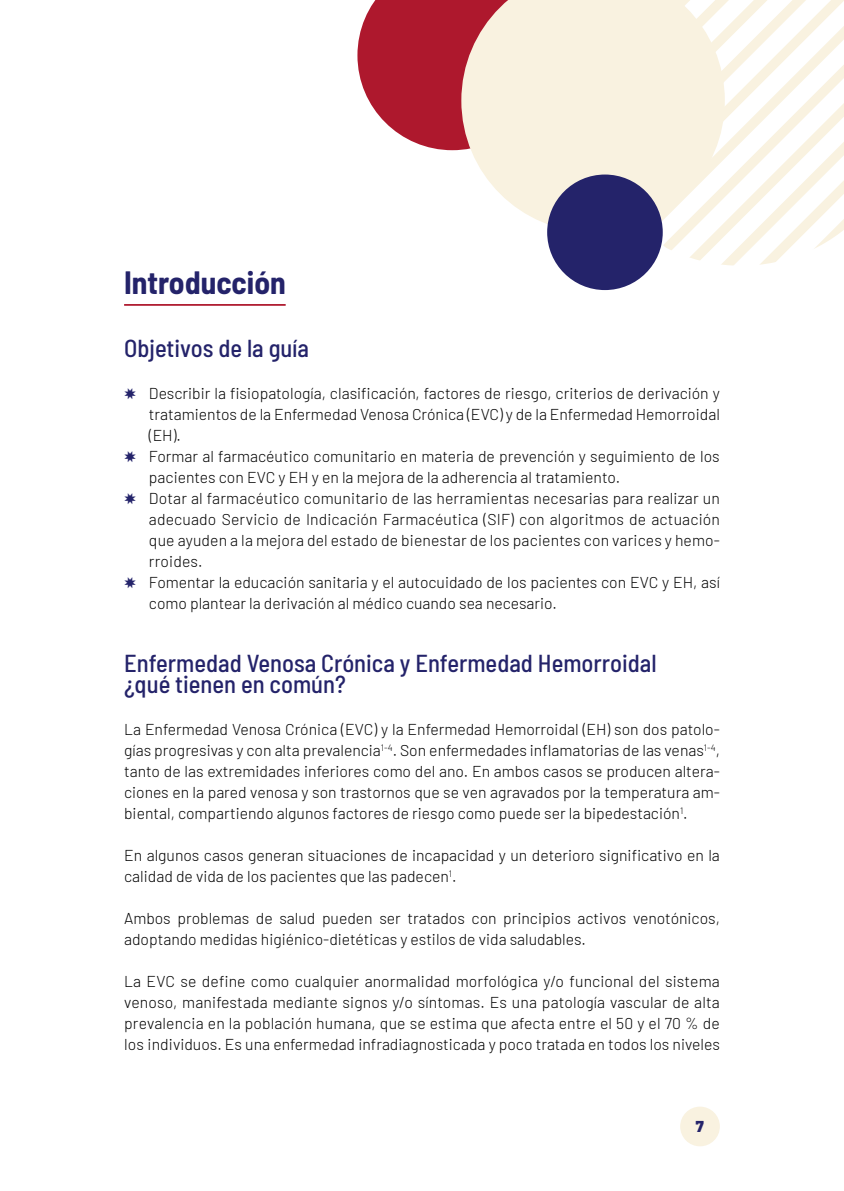
<style>
.page{position:relative;width:844px;height:1191px;background:#fff}
.page>*{position:absolute;margin:0;border:0;box-sizing:border-box;transform-origin:0 0}
.t1{font:700 semi-condensed 31.5px "Barlow";color:#24236a}
.t2{font:500 semi-condensed 24.5px/21px "Barlow";color:#24236a}
.t3{font:300 15.75px/21px "Barlow";color:#000;text-align:justify}
.t4{font:900 15.75px "Barlow";color:#24236a}
.s1{color:#24236a}
</style>
<div class="page">
<div style="left:680px;top:1106px;width:39px;height:40px;background:#f9f2e0;border-radius:50%"></div>
<svg style="left:651px;top:0;width:192px;height:266px"></svg>
<svg style="left:357px;top:0;width:104px;height:150px;background:#b9394b"></svg>
<svg style="left:461px;top:0;width:263px;height:232px;background:#f7ecde"></svg>
<div style="left:547px;top:174px;width:115px;height:116px;background:#24236a;border-radius:50%"></div>
<hr style="left:124px;top:304px;width:161px;height:2px;background:#ae182d">
<h1 class="t1" style="left:124px;top:260px;width:163px">Introducción</h1>
<h2 class="t2" style="left:124px;top:336px;width:186px">Objetivos de la guía</h2>
<p class="t3" style="left:124px;top:382px;width:597px"><span class="s1">✸</span> Describir la fisiopatología, clasificación, factores de riesgo, criterios de derivación y</p>
<p class="t3" style="left:149px;top:403px;width:572px">tratamientos de la Enfermedad Venosa Crónica (EVC) y de la Enfermedad Hemorroidal</p>
<p class="t3" style="left:149px;top:424px;width:33px">(EH).</p>
<p class="t3" style="left:124px;top:445px;width:597px"><span class="s1">✸</span> Formar al farmacéutico comunitario en materia de prevención y seguimiento de los</p>
<p class="t3" style="left:149px;top:466px;width:472px">pacientes con EVC y EH y en la mejora de la adherencia al tratamiento.</p>
<p class="t3" style="left:124px;top:487px;width:597px"><span class="s1">✸</span> Dotar al farmacéutico comunitario de las herramientas necesarias para realizar un</p>
<p class="t3" style="left:149px;top:508px;width:572px">adecuado Servicio de Indicación Farmacéutica (SIF) con algoritmos de actuación</p>
<p class="t3" style="left:149px;top:529px;width:572px">que ayuden a la mejora del estado de bienestar de los pacientes con varices y hemo-</p>
<p class="t3" style="left:149px;top:550px;width:55px">rroides.</p>
<p class="t3" style="left:124px;top:571px;width:597px"><span class="s1">✸</span> Fomentar la educación sanitaria y el autocuidado de los pacientes con EVC y EH, así</p>
<p class="t3" style="left:149px;top:592px;width:409px">como plantear la derivación al médico cuando sea necesario.</p>
<h2 class="t2" style="left:124px;top:651px;width:534px">Enfermedad Venosa Crónica y Enfermedad Hemorroidal ¿qué tienen en común?</h2>
<p class="t3" style="left:124px;top:718px;width:597px">La Enfermedad Venosa Crónica (EVC) y la Enfermedad Hemorroidal (EH) son dos patolo&shy;gías progresivas y con alta prevalencia<sup>1-4</sup>. Son enfermedades inflamatorias de las venas<sup>1-4</sup>, tanto de las extremidades inferiores como del ano. En ambos casos se producen altera&shy;ciones en la pared venosa y son trastornos que se ven agravados por la temperatura am&shy;biental, compartiendo algunos factores de riesgo como puede ser la bipedestación<sup>1</sup>.</p>
<p class="t3" style="left:124px;top:844px;width:597px">En algunos casos generan situaciones de incapacidad y un deterioro significativo en la calidad de vida de los pacientes que las padecen<sup>1</sup>.</p>
<p class="t3" style="left:124px;top:907px;width:597px">Ambos problemas de salud pueden ser tratados con principios activos venotónicos, adoptando medidas higiénico-dietéticas y estilos de vida saludables.</p>
<p class="t3" style="left:124px;top:970px;width:597px">La EVC se define como cualquier anormalidad morfológica y/o funcional del sistema venoso, manifestada mediante signos y/o síntomas. Es una patología vascular de alta prevalencia en la población humana, que se estima que afecta entre el 50 y el 70 % de los individuos. Es una enfermedad infradiagnosticada y poco tratada en todos los niveles</p>
<p class="t4" style="left:695px;top:1114px;width:10px">7</p>
</div>
